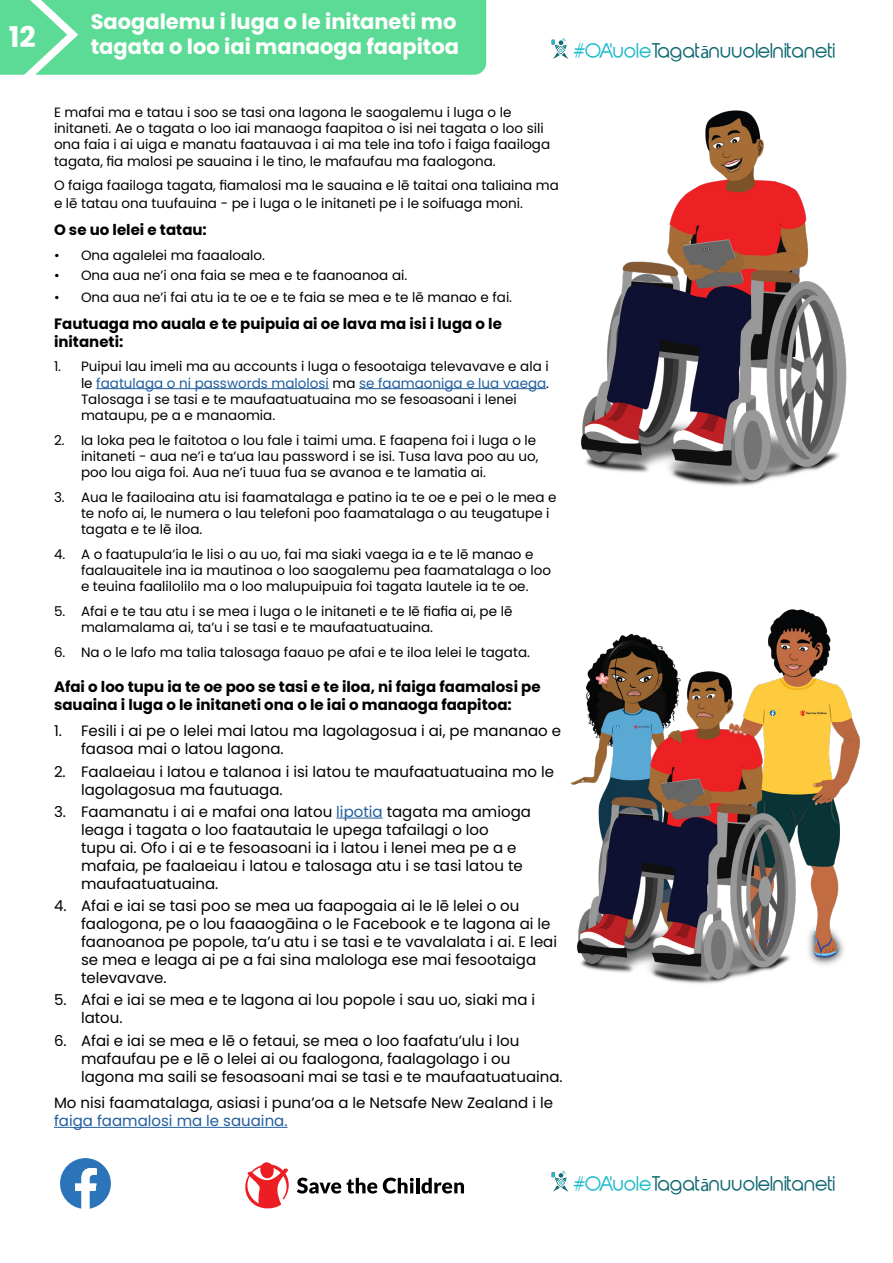
<style>
.page{position:relative;width:893px;height:1263px;background:#fff}
.page>*{position:absolute;margin:0;border:0;box-sizing:border-box;transform-origin:0 0}
.t1{font:700 28.5px "Poppins";color:#fff}
.t2{font:700 21px/25.2px "Poppins";color:#fff}
.t3{font:18.75px "Abeatby Kai";color:#116972}
.t4{font:15px/18px "Poppins";color:#000}
.t5{font:700 15px/18px "Poppins";color:#000}
.t6{font:15px "Poppins";color:#215e9e}
.t7{font:13.5px/16.2px "Poppins";color:#000}
.s1{color:#1cbacb}
.s2{font-family:"Myriad Pro"}
.s3{color:#215e9e}
</style>
<div class="page">
<img style="left:580px;top:110px;width:267px;height:376px">
<hr style="left:96px;top:388px;width:233px;height:1px;background:#215e9e">
<hr style="left:359px;top:388px;width:187px;height:1px;background:#215e9e">
<div style="left:0;top:0;width:486px;height:75px;background:#5cdb96"></div>
<img style="left:570px;top:609px;width:290px;height:375px">
<hr style="left:336px;top:818px;width:47px;height:1px;background:#215e9e">
<hr style="left:54px;top:1127px;width:234px;height:1px;background:#215e9e">
<svg style="left:60px;top:1158px;width:51px;height:51px"></svg>
<svg style="left:297px;top:1177px;width:44px;height:16px"></svg>
<svg style="left:347px;top:1178px;width:30px;height:15px"></svg>
<svg style="left:383px;top:1177px;width:31px;height:16px"></svg>
<hr style="left:416px;top:1178px;width:3px;height:15px;background:#000">
<svg style="left:421px;top:1178px;width:43px;height:15px"></svg>
<svg style="left:245px;top:1162px;width:44px;height:47px"></svg>
<svg style="left:551px;top:1171px;width:17px;height:21px"></svg>
<svg style="left:551px;top:38px;width:17px;height:21px"></svg>
<h1 class="t1" style="left:9px;top:21px;width:28px">12</h1>
<h2 class="t2" style="left:91px;top:9px;width:370px">Saogalemu i luga o le initaneti mo tagata o loo iai manaoga faapitoa</h2>
<h3 class="t3" style="left:574px;top:43px;width:264px"><span class="s1">#OA'uole</span>Tagat<span class="s2">ā</span>nuuolelnitaneti</h3>
<p class="t7" style="left:54px;top:104px;width:498px">E mafai ma e tatau i soo se tasi ona lagona le saogalemu i luga o le initaneti. Ae o tagata o loo iai manaoga faapitoa o isi nei tagata o loo sili ona faia i ai uiga e manatu faatauvaa i ai ma tele ina tofo i faiga faailoga tagata, fia malosi pe sauaina i le tino, le mafaufau ma faalogona.</p>
<p class="t7" style="left:54px;top:177px;width:506px;line-height:18px">O faiga faailoga tagata, fiamalosi ma le sauaina e lē taitai ona taliaina ma e lē tatau ona tuufauina - pe i luga o le initaneti pe i le soifuaga moni.</p>
<p class="t5" style="left:54px;top:221px;width:154px">O se uo lelei e tatau:</p>
<p class="t7" style="left:54px;top:247px;width:213px">• Ona agalelei ma faaaloalo.</p>
<p class="t7" style="left:54px;top:267px;width:355px">• Ona aua ne’i ona faia se mea e te faanoanoa ai.</p>
<p class="t7" style="left:54px;top:289px;width:460px">• Ona aua ne’i fai atu ia te oe e te faia se mea e te lē manao e fai.</p>
<p class="t5" style="left:54px;top:315px;width:449px">Fautuaga mo auala e te puipuia ai oe lava ma isi i luga o le initaneti:</p>
<p class="t7" style="left:81px;top:359px;width:470px;text-indent:-27px">1. Puipui lau imeli ma au accounts i luga o fesootaiga televavave e ala i le <span class="s3">faatulaga o ni passwords malolosi</span> ma <span class="s3">se faamaoniga e lua vaega</span>.<br>Talosaga i se tasi e te maufaatuatuaina mo se fesoasoani i lenei mataupu, pe a e manaomia.</p>
<p class="t7" style="left:81px;top:432px;width:459px;text-indent:-27px">2. Ia loka pea le faitotoa o lou fale i taimi uma. E faapena foi i luga o le initaneti - aua ne’i e ta’ua lau password i se isi. Tusa lava poo au uo, poo lou aiga foi. Aua ne’i tuua fua se avanoa e te lamatia ai.</p>
<p class="t7" style="left:81px;top:489px;width:477px;text-indent:-27px">3. Aua le faailoaina atu isi faamatalaga e patino ia te oe e pei o le mea e te nofo ai, le numera o lau telefoni poo faamatalaga o au teugatupe i tagata e te lē iloa.</p>
<p class="t7" style="left:81px;top:546px;width:471px;text-indent:-27px">4. A o faatupula’ia le lisi o au uo, fai ma siaki vaega ia e te lē manao e faalauaitele ina ia mautinoa o loo saogalemu pea faamatalaga o loo e teuina faalilolilo ma o loo malupuipuia foi tagata lautele ia te oe.</p>
<p class="t7" style="left:81px;top:603px;width:433px;text-indent:-27px">5. Afai e te tau atu i se mea i luga o le initaneti e te lē fiafia ai, pe lē malamalama ai, ta’u i se tasi e te maufaatuatuaina.</p>
<p class="t7" style="left:54px;top:644px;width:477px">6. Na o le lafo ma talia talosaga faauo pe afai e te iloa lelei le tagata.</p>
<p class="t5" style="left:54px;top:678px;width:488px">Afai o loo tupu ia te oe poo se tasi e te iloa, ni faiga faamalosi pe sauaina i luga o le initaneti ona o le iai o manaoga faapitoa:</p>
<p class="t4" style="left:81px;top:722px;width:482px;text-indent:-27px">1. Fesili i ai pe o lelei mai latou ma lagolagosua i ai, pe mananao e faasoa mai o latou lagona.</p>
<p class="t4" style="left:81px;top:762px;width:475px;text-indent:-27px">2. Faalaeiau i latou e talanoa i isi latou te maufaatuatuaina mo le lagolagosua ma fautuaga.</p>
<p class="t4" style="left:81px;top:803px;width:451px;text-indent:-27px">3. Faamanatu i ai e mafai ona latou <span class="s3">lipotia</span> tagata ma amioga leaga i tagata o loo faatautaia le upega tafailagi o loo<br>tupu ai. Ofo i ai e te fesoasoani ia i latou i lenei mea pe a e mafaia, pe faalaeiau i latou e talosaga atu i se tasi latou te maufaatuatuaina.</p>
<p class="t4" style="left:81px;top:897px;width:478px;text-indent:-27px">4. Afai e iai se tasi poo se mea ua faapogaia ai le lē lelei o ou faalogona, pe o lou faaaogāina o le Facebook e te lagona ai le faanoanoa pe popole, ta’u atu i se tasi e te vavalalata i ai. E leai se mea e leaga ai pe a fai sina malologa ese mai fesootaiga televavave.</p>
<p class="t4" style="left:81px;top:991px;width:456px;text-indent:-27px">5. Afai e iai se mea e te lagona ai lou popole i sau uo, siaki ma i latou.</p>
<p class="t4" style="left:81px;top:1031px;width:483px;text-indent:-27px">6. Afai e iai se mea e lē o fetaui, se mea o loo faafatu’ulu i lou mafaufau pe e lē o lelei ai ou faalogona, faalagolago i ou lagona ma saili se fesoasoani mai se tasi e te maufaatuatuaina.</p>
<p class="t4" style="left:54px;top:1094px;width:500px">Mo nisi faamatalaga, asiasi i puna’oa a le Netsafe New Zealand i le</p>
<p class="t6" style="left:54px;top:1112px;width:235px">faiga faamalosi ma le sauaina.</p>
<h3 class="t3" style="left:574px;top:1176px;width:264px"><span class="s1">#OA'uole</span>Tagat<span class="s2">ā</span>nuuolelnitaneti</h3>
</div>
